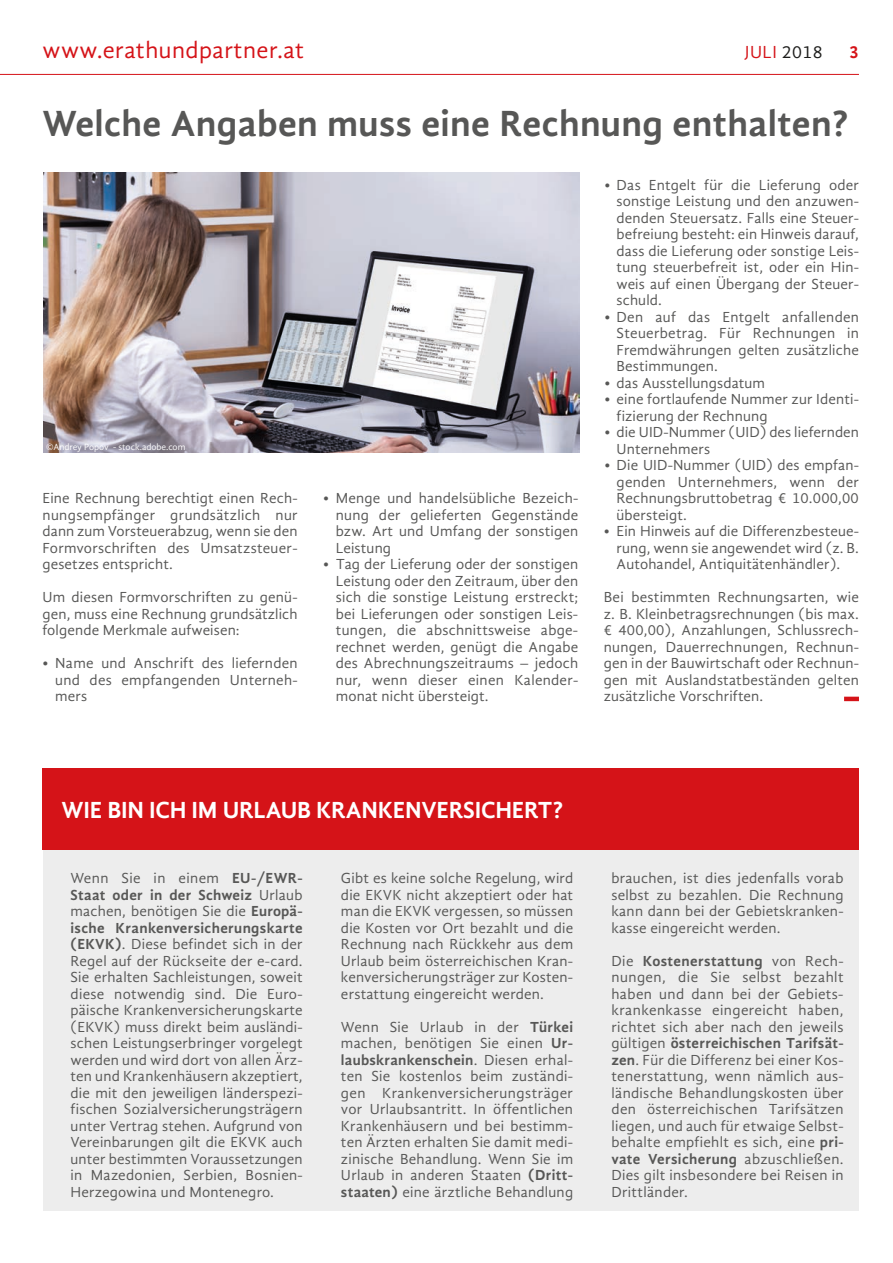
<style>
.page{position:relative;width:893px;height:1263px;background:#fff}
.page>*{position:absolute;margin:0;border:0;box-sizing:border-box;transform-origin:0 0}
.t1{font:700 37.5px "Gandhi Sans";letter-spacing:.01em;color:#575756}
.t2{font:700 24px "Gandhi Sans";letter-spacing:-.01em;color:#fff}
.t3{font:24px "Gandhi Sans";letter-spacing:.02em;color:#d51318}
.t4{font:18px "Gandhi Sans";letter-spacing:.025em;color:#d51318}
.t5{font:700 18px "Gandhi Sans";color:#d51318}
.t6{font:15px/16.5px "Gandhi Sans";letter-spacing:.01em;color:#575756;text-align:justify}
.t7{font:9.3px "Gandhi Sans";color:#fff}
.s1{color:#1d1d1b}
.s2{font-weight:700}
</style>
<div class="page">
<hr style="left:844px;top:697px;width:15px;height:4px;background:#d51318">
<img style="left:43px;top:172px;width:536px;height:281px">
<div style="left:43px;top:850px;width:815px;height:361px;background:#ededed"></div>
<div style="left:42px;top:768px;width:817px;height:82px;background:#d51318"></div>
<hr style="left:0;top:74px;width:859px;height:1px;background:#d51318">
<h2 class="t3" style="left:43px;top:37px;width:263px">www.erathundpartner.at</h2>
<p class="t4" style="left:745px;top:42px;width:79px">JULI <span class="s1">2018</span></p>
<p class="t5" style="left:849px;top:42px;width:11px">3</p>
<h1 class="t1" style="left:43px;top:101px;width:807px">Welche Angaben muss eine Rechnung enthalten?</h1>
<p class="t7" style="left:46px;top:441px;width:141px">©Andrey Popov - stock.adobe.com</p>
<p class="t6" style="left:43px;top:490px;width:257px">Eine Rechnung berechtigt einen Rech&shy;nungsempfänger grundsätzlich nur dann zum Vorsteuerabzug, wenn sie den Formvorschriften des Umsatzsteuer&shy;gesetzes entspricht.</p>
<p class="t6" style="left:43px;top:589px;width:257px">Um diesen Formvorschriften zu genü&shy;gen, muss eine Rechnung grundsätzlich folgende Merkmale aufweisen:</p>
<p class="t6" style="left:55px;top:655px;width:244px;text-indent:-13px">• Name und Anschrift des liefernden und des empfangenden Unterneh&shy;mers</p>
<p class="t6" style="left:336px;top:490px;width:244px;text-indent:-13px">• Menge und handelsübliche Bezeich&shy;nung der gelieferten Gegenstände bzw. Art und Umfang der sonstigen Leistung</p>
<p class="t6" style="left:336px;top:556px;width:244px;text-indent:-13px">• Tag der Lieferung oder der sonstigen Leistung oder den Zeitraum, über den sich die sonstige Leistung erstreckt; bei Lieferungen oder sonstigen Leis&shy;tungen, die abschnittsweise abge&shy;rechnet werden, genügt die Angabe des Abrechnungszeitraums – jedoch nur, wenn dieser einen Kalender&shy;monat nicht übersteigt.</p>
<p class="t6" style="left:617px;top:176px;width:244px;text-indent:-12px">• Das Entgelt für die Lieferung oder sonstige Leistung und den anzuwen&shy;denden Steuersatz. Falls eine Steuer&shy;befreiung besteht: ein Hinweis darauf, dass die Lieferung oder sonstige Leis&shy;tung steuerbefreit ist, oder ein Hin&shy;weis auf einen Übergang der Steuer&shy;schuld.</p>
<p class="t6" style="left:617px;top:308px;width:244px;text-indent:-12px">• Den auf das Entgelt anfallenden Steuerbetrag. Für Rechnungen in Fremdwährungen gelten zusätzliche Bestimmungen.</p>
<p class="t6" style="left:604px;top:374px;width:162px">• das Ausstellungsdatum</p>
<p class="t6" style="left:617px;top:391px;width:244px;text-indent:-12px">• eine fortlaufende Nummer zur Identi&shy;fizierung der Rechnung</p>
<p class="t6" style="left:617px;top:424px;width:244px;text-indent:-12px">• die UID-Nummer (UID) des liefernden<br>Unternehmers</p>
<p class="t6" style="left:617px;top:457px;width:244px;text-indent:-12px">• Die UID-Nummer (UID) des empfan&shy;genden Unternehmers, wenn der Rechnungsbruttobetrag € 10.000,00 übersteigt.</p>
<p class="t6" style="left:617px;top:523px;width:244px;text-indent:-13px">• Ein Hinweis auf die Differenzbesteue&shy;rung, wenn sie angewendet wird (z. B.<br>Autohandel, Antiquitätenhändler).</p>
<p class="t6" style="left:604px;top:589px;width:257px">Bei bestimmten Rechnungsarten, wie z. B. Kleinbetragsrechnungen (bis max. € 400,00), Anzahlungen, Schlussrech&shy;nungen, Dauerrechnungen, Rechnun&shy;gen in der Bauwirtschaft oder Rechnun&shy;gen mit Auslandstatbeständen gelten zusätzliche Vorschriften.</p>
<h2 class="t2" style="left:62px;top:796px;width:503px">WIE BIN ICH IM URLAUB KRANKENVERSICHERT?</h2>
<p class="t6" style="left:71px;top:870px;width:234px">Wenn Sie in einem <span class="s2">EU-/EWR-Staat oder in der Schweiz</span> Urlaub machen, benötigen Sie die <span class="s2">Europä&shy;ische Krankenversicherungskarte (EKVK)</span>. Diese befindet sich in der Regel auf der Rückseite der e-card.<br>Sie erhalten Sachleistungen, soweit diese notwendig sind. Die Euro&shy;päische Krankenversicherungskarte (EKVK) muss direkt beim ausländi&shy;schen Leistungserbringer vorgelegt werden und wird dort von allen Ärz&shy;ten und Krankenhäusern akzeptiert, die mit den jeweiligen länderspezi&shy;fischen Sozialversicherungsträgern unter Vertrag stehen. Aufgrund von Vereinbarungen gilt die EKVK auch unter bestimmten Voraussetzungen in Mazedonien, Serbien, Bosnien-Herzegowina und Montenegro.</p>
<p class="t6" style="left:341px;top:870px;width:234px">Gibt es keine solche Regelung, wird die EKVK nicht akzeptiert oder hat man die EKVK vergessen, so müssen die Kosten vor Ort bezahlt und die Rechnung nach Rückkehr aus dem Urlaub beim österreichischen Kran&shy;kenversicherungsträger zur Kosten&shy;erstattung eingereicht werden.</p>
<p class="t6" style="left:341px;top:1018px;width:234px">Wenn Sie Urlaub in der <span class="s2">Türkei </span>machen, benötigen Sie einen <span class="s2">Ur&shy;laubskrankenschein</span>. Diesen erhal&shy;ten Sie kostenlos beim zuständi&shy;gen Krankenversicherungsträger vor Urlaubsantritt. In öffentlichen Krankenhäusern und bei bestimm&shy;ten Ärzten erhalten Sie damit medi&shy;zinische Behandlung. Wenn Sie im Urlaub in anderen Staaten <span class="s2">(Dritt&shy;staaten)</span> eine ärztliche Behandlung</p>
<p class="t6" style="left:611px;top:870px;width:234px">brauchen, ist dies jedenfalls vorab selbst zu bezahlen. Die Rechnung kann dann bei der Gebietskranken&shy;kasse eingereicht werden.</p>
<p class="t6" style="left:611px;top:952px;width:234px">Die <span class="s2">Kostenerstattung</span> von Rech&shy;nungen, die Sie selbst bezahlt haben und dann bei der Gebiets&shy;krankenkasse eingereicht haben, richtet sich aber nach den jeweils gültigen <span class="s2">österreichischen Tarifsät&shy;zen</span>. Für die Differenz bei einer Kos&shy;tenerstattung, wenn nämlich aus&shy;ländische Behandlungskosten über den österreichischen Tarifsätzen liegen, und auch für etwaige Selbst&shy;behalte empfiehlt es sich, eine <span class="s2">pri&shy;vate Versicherung</span> abzuschließen.<br>Dies gilt insbesondere bei Reisen in Drittländer.</p>
</div>
